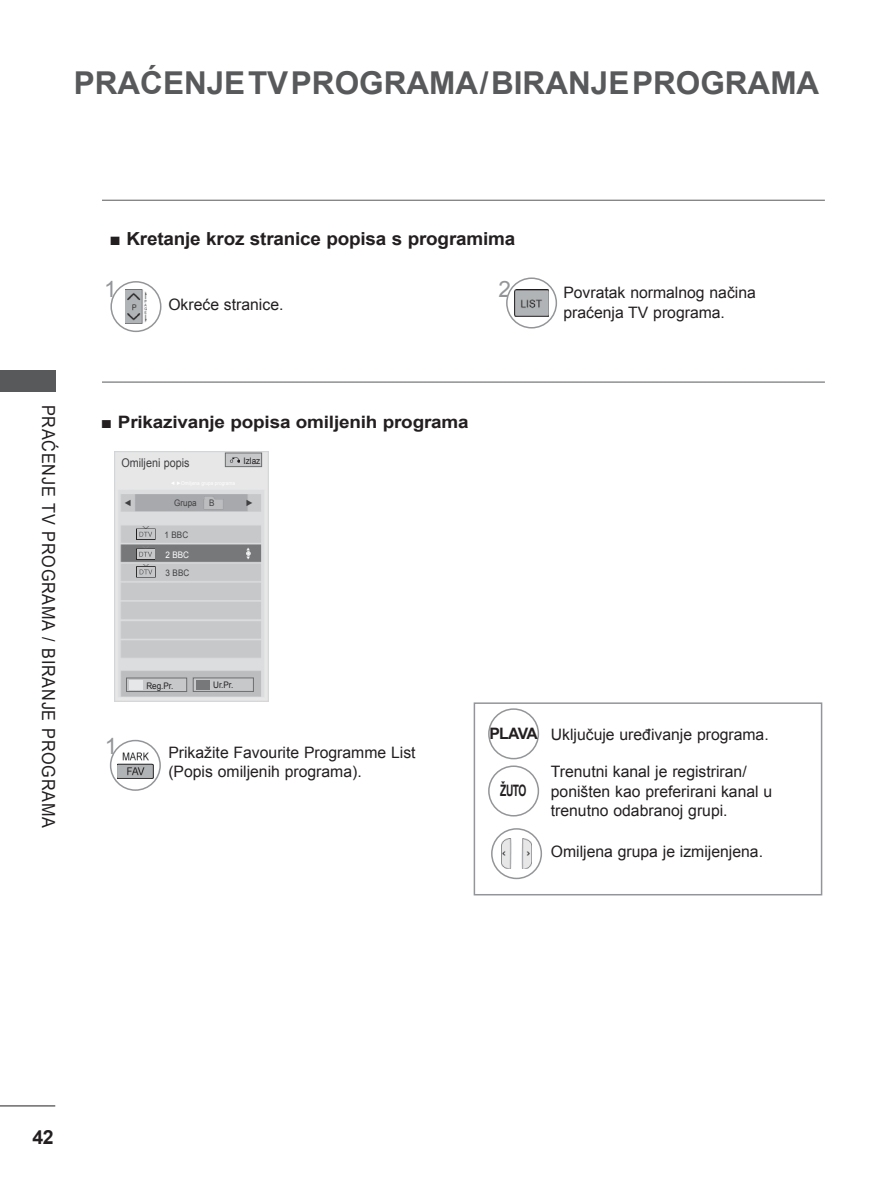
<style>
.page{position:relative;width:893px;height:1191px;background:#fff}
.page>*{position:absolute;margin:0;border:0;box-sizing:border-box;transform-origin:0 0}
.t1{font:700 31.5px "Arial";color:#58595b}
.t2{font:22.5px "Arial";color:#939598}
.t3{font:700 19.5px "Arial";color:#231f20}
.t4{font:700 18px "Arial";letter-spacing:-.01em;color:#231f20;scale:1.05 1}
.t5{font:18px "Arial";letter-spacing:.05em;color:#231f20;scale:.9 1}
.t6{font:700 17.1px "Arial";letter-spacing:-.01em;color:#231f20;scale:1.11 1}
.t7{font:15.75px/19.5px "Arial";color:#231f20}
.t8{font:700 15.75px "Arial";color:#231f20;scale:.65 1}
.t9{font:12px "Arial";color:#403f41;scale:.9 1}
.t10{font:9px "Arial";color:#231f20;scale:.9 1}
.t11{font:9px "Arial";color:#403f41;scale:.9 1}
.t12{font:9px "Arial";color:#fff;scale:.9 1}
.t13{font:4.5px "Arial";color:#fff;scale:.9 1}
.s1{font-weight:400}
.s2{font-weight:700}
</style>
<div class="page">
<hr style="left:0;top:1105px;width:55px;height:1px;background:#231f20">
<div style="left:0;top:370px;width:55px;height:21px;background:#58595b"></div>
<hr style="left:102px;top:200px;width:723px;height:1px;background:#58595b">
<hr style="left:102px;top:382px;width:723px;height:1px;background:#58595b">
<img style="left:125px;top:289px;width:22px;height:35px">
<div style="left:110px;top:281px;width:51px;height:51px;border:2px solid #939598;border-radius:50%"></div>
<img style="left:514px;top:289px;width:35px;height:28px">
<div style="left:506px;top:277px;width:51px;height:51px;border:2px solid #939598;border-radius:50%"></div>
<img style="left:117px;top:752px;width:37px;height:27px">
<div style="left:110px;top:740px;width:51px;height:51px;border:2px solid #939598;border-radius:50%"></div>
<div style="left:474px;top:702px;width:348px;height:193px;border:2px solid #939598"></div>
<div style="left:488px;top:708px;width:51px;height:51px;border:2px solid #939598;border-radius:50%"></div>
<div style="left:488px;top:765px;width:51px;height:51px;border:2px solid #939598;border-radius:50%"></div>
<img style="left:501px;top:838px;width:31px;height:31px">
<div style="left:491px;top:828px;width:51px;height:51px;border:2px solid #939598;border-radius:50%"></div>
<img style="left:115px;top:451px;width:153px;height:250px">
<div style="left:136px;top:529px;width:19px;height:10px;border:1px solid #231f20"></div>
<div style="left:137px;top:529px;width:17px;height:10px;background:#c6c8ca"></div>
<svg style="left:139px;top:527px;width:13px;height:10px"></svg>
<div style="left:136px;top:549px;width:19px;height:10px;border:1px solid #231f20"></div>
<div style="left:137px;top:550px;width:17px;height:9px;background:#c6c8ca"></div>
<svg style="left:139px;top:547px;width:13px;height:10px"></svg>
<div style="left:137px;top:566px;width:18px;height:11px;border:1px solid #231f20"></div>
<svg style="left:137px;top:567px;width:18px;height:9px"></svg>
<svg style="left:140px;top:564px;width:12px;height:10px"></svg>
<svg style="left:246px;top:551px;width:4px;height:4px"></svg>
<div style="left:193px;top:678px;width:60px;height:13px;background:#c6c8ca"></div>
<div style="left:193px;top:677px;width:61px;height:14px;border:1px solid #6c6e70"></div>
<div style="left:196px;top:680px;width:14px;height:10px;background:#76787a"></div>
<div style="left:126px;top:678px;width:61px;height:13px;background:#c6c8ca"></div>
<div style="left:126px;top:678px;width:61px;height:13px;border:1px solid #6c6e70"></div>
<div style="left:129px;top:680px;width:14px;height:10px;background:#e6e7e8"></div>
<div style="left:225px;top:453px;width:37px;height:13px;background:#c6c8ca"></div>
<div style="left:225px;top:453px;width:37px;height:14px;border:1px solid #6c6e70"></div>
<svg style="left:230px;top:457px;width:10px;height:6px"></svg>
<h1 class="t1" style="left:74px;top:66px;width:747px">PRAĆENJE TV PROGRAMA / BIRANJE PROGRAMA</h1>
<p class="t4" style="left:109px;top:229px;width:388px"><span class="s1">■</span> Kretanje kroz stranice popisa s programima</p>
<h2 class="t2" style="left:104px;top:276px;width:14px">1</h2>
<p class="t7" style="left:168px;top:294px;width:117px">Okreće stranice.</p>
<h2 class="t2" style="left:499px;top:276px;width:14px">2</h2>
<p class="t7" style="left:563px;top:283px;width:194px">Povratak normalnog načina praćenja TV programa.</p>
<p class="t5" style="left:58px;top:404px;width:472px;rotate:90deg">PRAĆENJE TV PROGRAMA / BIRANJE PROGRAMA</p>
<p class="t6" style="left:101px;top:412px;width:333px"><span class="s1">■</span> Prikazivanje popisa omiljenih programa</p>
<p class="t10" style="left:244px;top:455px;width:20px">Izlaz</p>
<p class="t9" style="left:121px;top:456px;width:77px">Omiljeni popis</p>
<p class="t11" style="left:174px;top:498px;width:27px">Grupa</p>
<p class="t11" style="left:209px;top:498px;width:8px">B</p>
<p class="t11" style="left:124px;top:497px;width:10px">◄</p>
<p class="t11" style="left:245px;top:497px;width:10px">►</p>
<p class="t11" style="left:165px;top:530px;width:28px">1 BBC</p>
<p class="t12" style="left:165px;top:550px;width:28px">2 BBC</p>
<p class="t11" style="left:166px;top:568px;width:28px">3 BBC</p>
<p class="t13" style="left:245px;top:551px;width:6px;rotate:-90deg">►</p>
<p class="t13" style="left:251px;top:555px;width:6px;rotate:90deg">►</p>
<p class="t10" style="left:146px;top:680px;width:32px">Reg.Pr.</p>
<p class="t10" style="left:213px;top:680px;width:24px">Ur.Pr.</p>
<h2 class="t2" style="left:105px;top:733px;width:14px">1</h2>
<p class="t7" style="left:168px;top:742px;width:249px">Prikažite Favourite Programme List (Popis omiljenih programa).</p>
<p class="t7" style="left:489px;top:724px;width:281px"><span class="s2">PLAVA</span> Uključuje uređivanje programa.</p>
<p class="t8" style="left:500px;top:782px;width:42px">ŽUTO</p>
<p class="t7" style="left:551px;top:762px;width:223px">Trenutni kanal je registriran/ poništen kao preferirani kanal u trenutno odabranoj grupi.</p>
<p class="t7" style="left:551px;top:841px;width:214px">Omiljena grupa je izmijenjena.</p>
<p class="t3" style="left:33px;top:1126px;width:23px">42</p>
</div>
